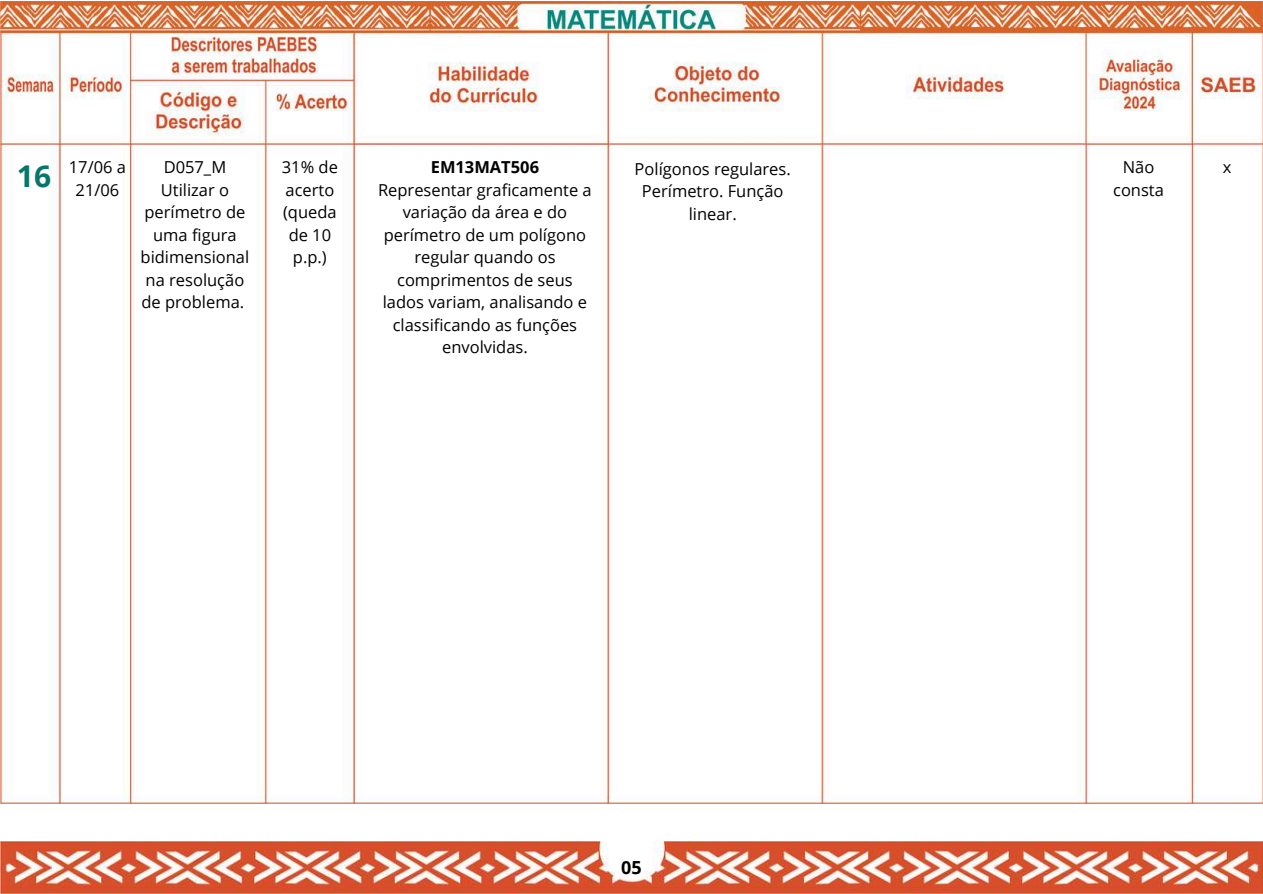
<style>
.page{position:relative;width:1263px;height:894px;background:#fff}
.page>*{position:absolute;margin:0;border:0;box-sizing:border-box;transform-origin:0 0}
.t1{font:700 30px "Open Sans";color:#05766b}
.t2{font:700 18px "Open Sans";color:#000}
.t3{font:16.5px/22.5px "Open Sans";color:#000;text-align:center}
.t4{font:700 16.5px "Open Sans";color:#000}
</style>
<div class="page">
<img style="left:0;top:841px;width:1263px;height:52px">
<img style="left:0;top:1px;width:1263px;height:802px">
<h1 class="t1" style="left:17px;top:154px;width:36px">16</h1>
<p class="t3" style="left:141px;top:155px;width:110px">D057_M<br>Utilizar o perímetro de uma figura bidimensional na resolução de problema.</p>
<p class="t3" style="left:282px;top:155px;width:58px">31% de acerto (queda de 10 p.p.)</p>
<p class="t4" style="left:431px;top:156px;width:110px">EM13MAT506</p>
<p class="t3" style="left:635px;top:157px;width:158px">Polígonos regulares.<br>Perímetro. Função linear.</p>
<p class="t3" style="left:1113px;top:155px;width:52px">Não consta</p>
<p class="t3" style="left:69px;top:155px;width:59px">17/06 a</p>
<p class="t3" style="left:1223px;top:155px;width:10px">x</p>
<p class="t3" style="left:76px;top:178px;width:45px">21/06</p>
<p class="t3" style="left:378px;top:178px;width:215px">Representar graficamente a variação da área e do perímetro de um polígono regular quando os comprimentos de seus lados variam, analisando e classificando as funções envolvidas.</p>
<p class="t2" style="left:621px;top:854px;width:22px">05</p>
</div>
